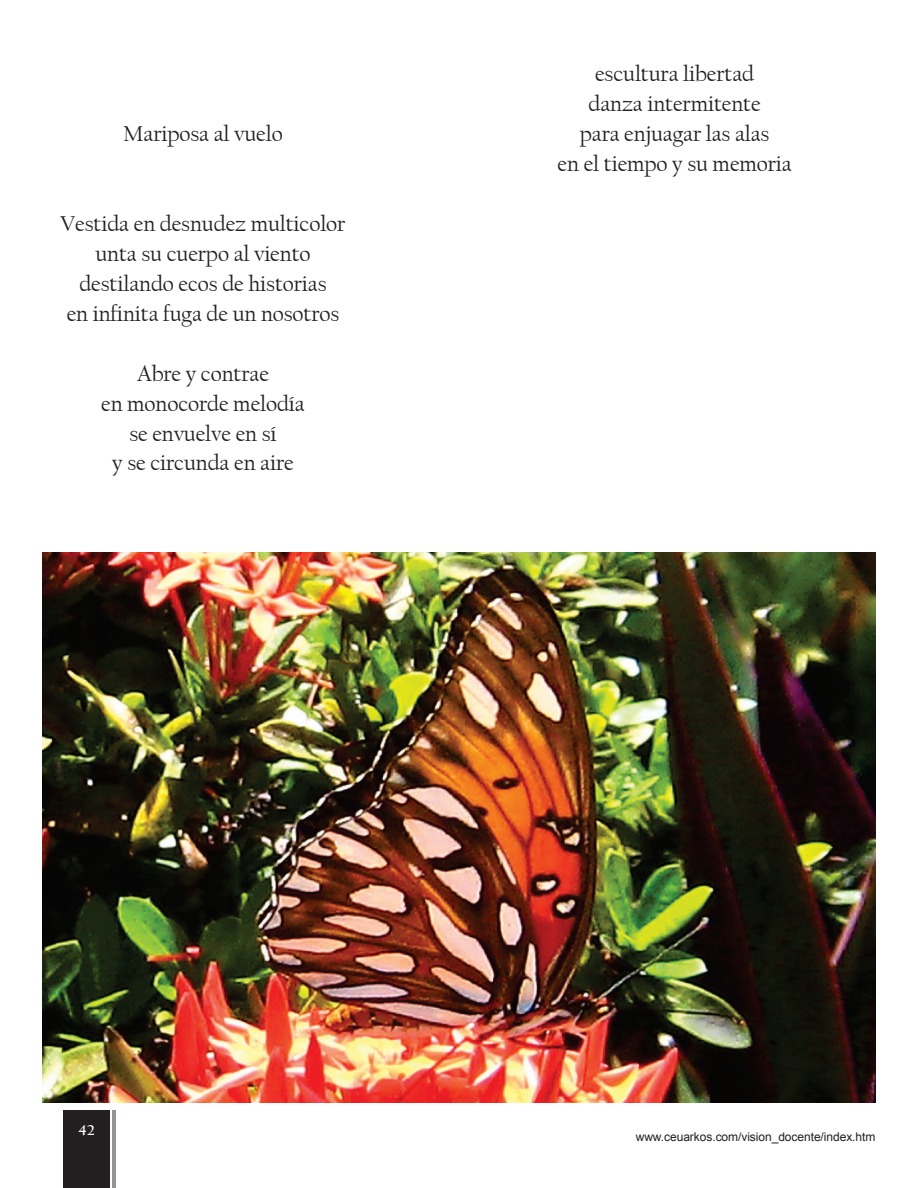
<style>
.page{position:relative;width:918px;height:1188px;background:#fff}
.page>*{position:absolute;margin:0;border:0;box-sizing:border-box;transform-origin:0 0}
.t1{font:22.5px/30px "Californian FB";letter-spacing:-.005em;color:#231f20;text-align:center}
.t2{font:700 15px "Californian FB";color:#fff}
.t3{font:12px "Arial";letter-spacing:-.005em;color:#231f20}
</style>
<div class="page">
<div style="left:64px;top:1110px;width:46px;height:78px;background:#231f20"></div>
<hr style="left:113px;top:1110px;width:3px;height:78px;background:#939598">
<img style="left:43px;top:553px;width:832px;height:549px">
<p class="t1" style="left:123px;top:119px;width:161px">Mariposa al vuelo</p>
<p class="t1" style="left:61px;top:209px;width:286px">Vestida en desnudez multicolor unta su cuerpo al viento destilando ecos de historias<br>en infinita fuga de un nosotros</p>
<p class="t1" style="left:101px;top:358px;width:205px">Abre y contrae<br>en monocorde melodía se envuelve en sí<br>y se circunda en aire</p>
<p class="t1" style="left:558px;top:59px;width:236px">escultura libertad<br>danza intermitente<br>para enjuagar las alas<br>en el tiempo y su memoria</p>
<p class="t2" style="left:79px;top:1121px;width:18px">42</p>
<p class="t3" style="left:636px;top:1129px;width:241px">www.ceuarkos.com/vision_docente/index.htm</p>
</div>
